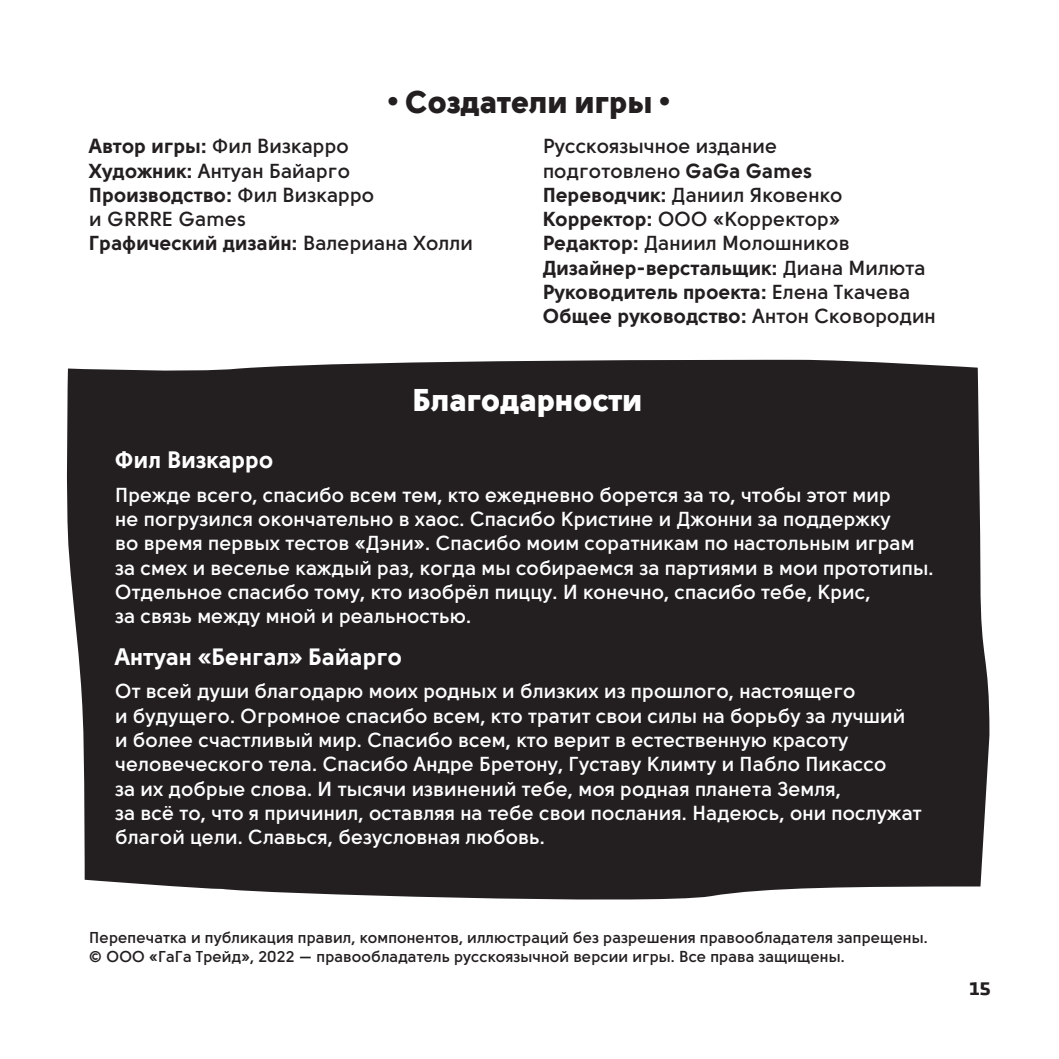
<style>
.page{position:relative;width:1059px;height:1059px;background:#fff}
.page>*{position:absolute;margin:0;border:0;box-sizing:border-box;transform-origin:0 0}
.t1{font:31.5px "Solomon Sans Black";color:#231f20}
.t2{font:31.5px "Solomon Sans Black";color:#fff}
.t3{font:23.62px "Solomon Sans Bold";color:#fff}
.t4{font:700 20.25px/24.3px "Solomon Sans Semi";color:#fff}
.t5{font:700 20.25px/24.3px "Solomon Sans Semi";color:#231f20}
.t6{font:20.25px/24.3px "Solomon Sans Bold";color:#231f20}
.t7{font:600 20.25px "Changa";color:#231f20}
.t8{font:700 15.75px/18.9px "Solomon Sans Semi";color:#231f20}
.s1{font-family:"Solomon Sans Bold";font-weight:400}
.s2{font-family:"Solomon Sans Semi";font-weight:700}
</style>
<div class="page">
<div style="left:66px;top:359px;width:923px;height:541px;background:#231f20"></div>
<h1 class="t1" style="left:388px;top:83px;width:284px">• Создатели игры •</h1>
<p class="t5" style="left:89px;top:134px;width:262px"><span class="s1">Автор игры:</span> Фил Визкарро<br><span class="s1">Художник:</span> Антуан Байарго</p>
<p class="t6" style="left:89px;top:182px;width:286px">Производство: <span class="s2">Фил Визкарро</span></p>
<p class="t5" style="left:89px;top:207px;width:158px">и GRRRE Games</p>
<p class="t6" style="left:89px;top:231px;width:385px">Графический дизайн: <span class="s2">Валериана Холли</span></p>
<p class="t5" style="left:543px;top:134px;width:308px">Русскоязычное издание подготовлено <span class="s1">GaGa Games<br>Переводчик:</span> Даниил Яковенко<br><span class="s1">Корректор:</span> ООО «Корректор»<br><span class="s1">Редактор:</span> Даниил Молошников</p>
<p class="t6" style="left:543px;top:255px;width:394px">Дизайнер-верстальщик: <span class="s2">Диана Милюта<br></span>Руководитель проекта: <span class="s2">Елена Ткачева<br></span>Общее руководство: <span class="s2">Антон Сковородин</span></p>
<h1 class="t2" style="left:413px;top:381px;width:231px">Благодарности</h1>
<p class="t3" style="left:115px;top:446px;width:160px">Фил Визкарро</p>
<p class="t4" style="left:115px;top:483px;width:820px">Прежде всего, спасибо всем тем, кто ежедневно борется за то, чтобы этот мир<br>не погрузился окончательно в хаос. Спасибо Кристине и Джонни за поддержку<br>во время первых тестов «Дэни». Спасибо моим соратникам по настольным играм за смех и веселье каждый раз, когда мы собираемся за партиями в мои прототипы.<br>Отдельное спасибо тому, кто изобрёл пиццу. И конечно, спасибо тебе, Крис,<br>за связь между мной и реальностью.</p>
<p class="t3" style="left:115px;top:642px;width:289px">Антуан «Бенгал» Байарго</p>
<p class="t4" style="left:115px;top:679px;width:808px">От всей души благодарю моих родных и близких из прошлого, настоящего<br>и будущего. Огромное спасибо всем, кто тратит свои силы на борьбу за лучший и более счастливый мир. Спасибо всем, кто верит в естественную красоту человеческого тела. Спасибо Андре Бретону, Густаву Климту и Пабло Пикассо<br>за их добрые слова. И тысячи извинений тебе, моя родная планета Земля,<br>за всё то, что я причинил, оставляя на тебе свои послания. Надеюсь, они послужат благой цели. Славься, безусловная любовь.</p>
<p class="t8" style="left:89px;top:928px;width:840px">Перепечатка и публикация правил, компонентов, иллюстраций без разрешения правообладателя запрещены. © ООО «ГаГа Трейд», 2022 — правообладатель русскоязычной версии игры. Все права защищены.</p>
<p class="t7" style="left:969px;top:975px;width:23px">15</p>
</div>
